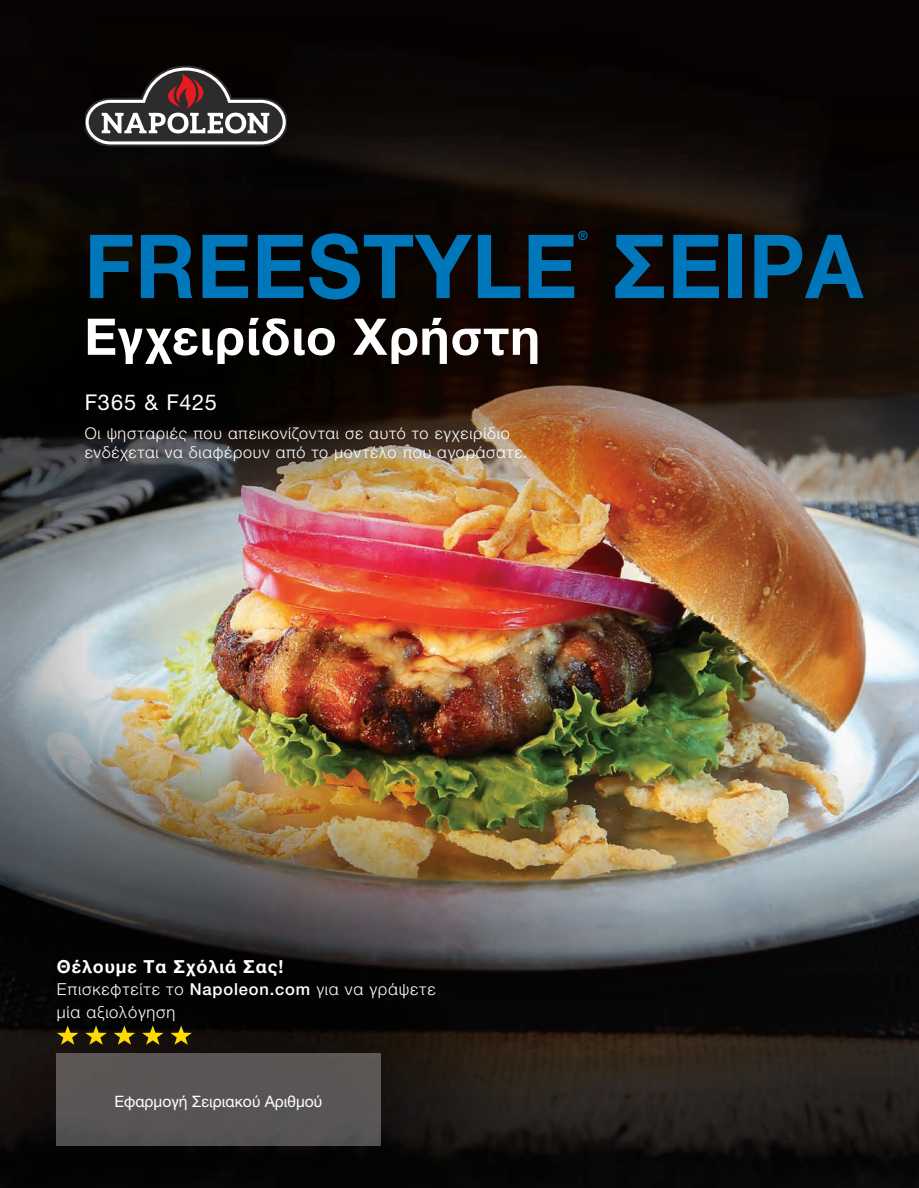
<style>
.page{position:relative;width:919px;height:1188px;background:#fff}
.page>*{position:absolute;margin:0;border:0;box-sizing:border-box;transform-origin:0 0}
.Manual_Title{font:700 88.5px "Helvetica Neue";letter-spacing:.01em;color:#0076bb;scale:.95 1}
.Manual_Subtitle{font:700 50.55px "Helvetica Neue";letter-spacing:.02em;color:#fff}
.Text_Helvetica_1{font:21.75px "Helvetica Neue";letter-spacing:.03em;color:#fff}
.t1{font:700 18px "Helvetica Neue";letter-spacing:.05em;color:#fff}
.t2{font:300 16.5px/22.5px "Helvetica Neue";letter-spacing:.05em;color:#fff}
.Text_Helvetica_2{font:300 16.2px/19.4px "Helvetica Neue";letter-spacing:.05em;color:#fff}
.t3{font:15.75px "Helvetica Neue";color:#fff}
.Manual_Title-2{font:700 12.75px "Helvetica Neue";color:#0076bb;scale:.95 1}
.s1{font-weight:500}
</style>
<div class="page">
<img style="left:0;top:0;width:918px;height:1188px">
<div style="left:56px;top:1053px;width:324px;height:92px;background:#595555"></div>
<svg style="left:85px;top:66px;width:201px;height:80px"></svg>
<svg style="left:57px;top:1025px;width:21px;height:20px"></svg>
<svg style="left:85px;top:1025px;width:22px;height:20px"></svg>
<svg style="left:114px;top:1025px;width:21px;height:20px"></svg>
<svg style="left:142px;top:1025px;width:21px;height:20px"></svg>
<svg style="left:170px;top:1025px;width:22px;height:20px"></svg>
<p class="Manual_Title-2" style="left:578px;top:225px;width:12px">®</p>
<p class="Manual_Title" style="left:84px;top:197px;width:821px">FREESTYLE ΣΕΙΡΆ</p>
<p class="Manual_Subtitle" style="left:84px;top:297px;width:457px">Εγχειρίδιο Χρήστη</p>
<p class="Text_Helvetica_1" style="left:85px;top:386px;width:134px">F365 &amp; F425</p>
<p class="Text_Helvetica_2" style="left:85px;top:422px;width:444px">Οι ψησταριές που απεικονίζονται σε αυτό το εγχειρίδιο ενδέχεται να διαφέρουν από το μοντέλο που αγοράσατε.</p>
<p class="t1" style="left:57px;top:952px;width:228px">Θέλουμε Τα Σχόλιά Σας!</p>
<p class="t2" style="left:57px;top:977px;width:380px">Επισκεφτείτε το <span class="s1">Napoleon.com</span> για να γράψετε μία αξιολόγηση</p>
<p class="t3" style="left:114px;top:1090px;width:209px">Εφαρμογή Σειριακού Αριθμού</p>
</div>
